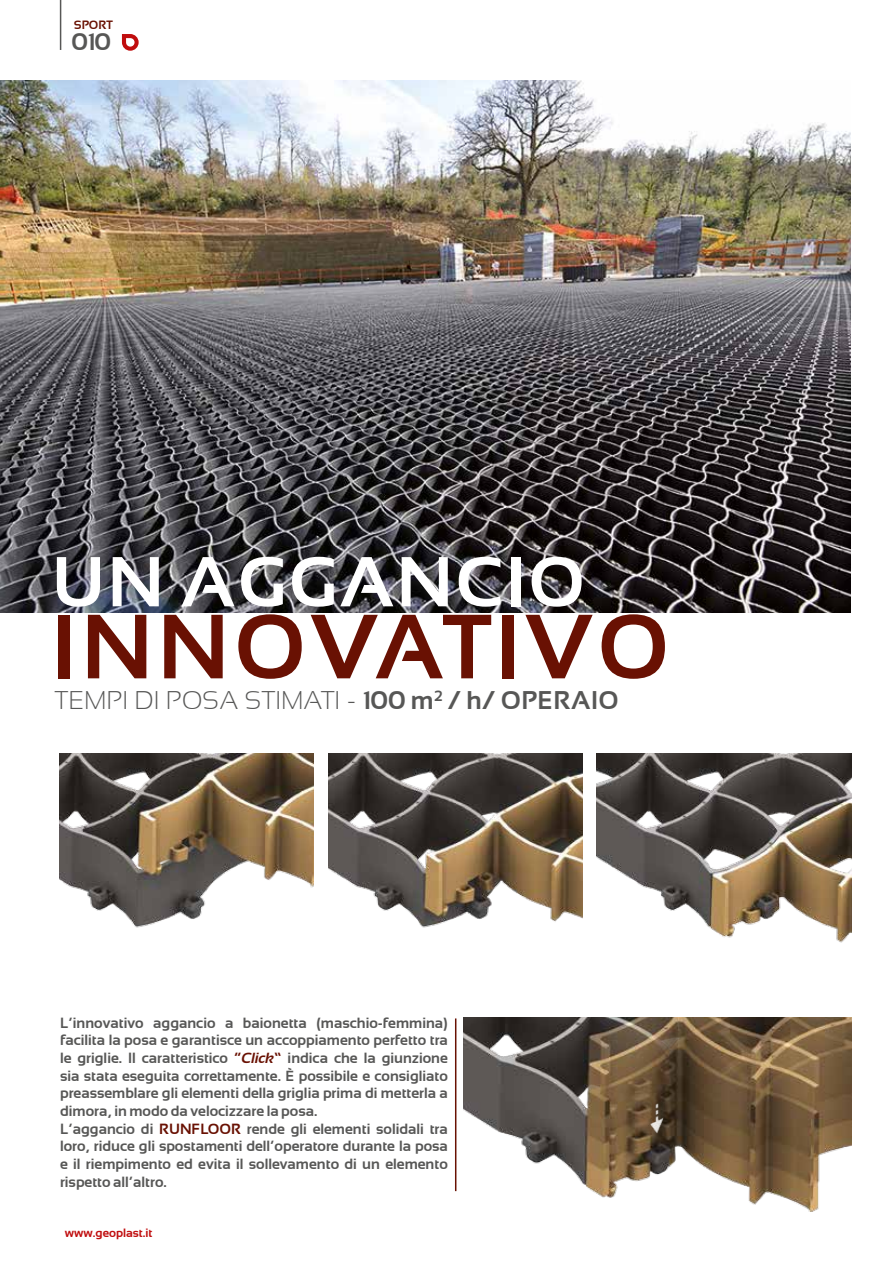
<style>
.page{position:relative;width:893px;height:1263px;background:#fff}
.page>*{position:absolute;margin:0;border:0;box-sizing:border-box;transform-origin:0 0}
.t1{font:700 91.05px "Sansation";letter-spacing:.05em;color:#691103}
.t2{font:700 70.5px "Sansation";letter-spacing:.03em;color:#fff}
.t3{font:300 25.5px "Sansation";letter-spacing:.02em;color:#575756}
.t4{font:700 24px "Sansation";color:#575756}
.t5{font:700 14.7px/17.7px "Sansation";color:#575756}
.t6{font:700 12px "Sansation";color:#c00d0e}
.t7{font:700 12px "Sansation";color:#691103}
.s1{font-weight:700}
.s2{color:#691103}
.s3{font-style:italic;color:#691103}
</style>
<div class="page">
<img style="left:0;top:81px;width:850px;height:531px">
<img style="left:59px;top:753px;width:255px;height:175px">
<img style="left:328px;top:753px;width:255px;height:175px">
<img style="left:597px;top:753px;width:254px;height:190px">
<hr style="left:455px;top:1018px;width:1px;height:173px;background:#691103">
<img style="left:464px;top:1017px;width:387px;height:194px">
<img style="left:648px;top:1103px;width:18px;height:31px">
<hr style="left:60px;top:0;width:1px;height:50px;background:#575756">
<svg style="left:122px;top:34px;width:17px;height:17px"></svg>
<p class="t7" style="left:74px;top:18px;width:40px">SPORT</p>
<h3 class="t4" style="left:72px;top:28px;width:41px">010</h3>
<h2 class="t2" style="left:52px;top:542px;width:535px">UN AGGANCIO</h2>
<h1 class="t1" style="left:52px;top:595px;width:619px">INNOVATIVO</h1>
<h3 class="t3" style="left:55px;top:686px;width:565px">TEMPI DI POSA STIMATI - <span class="s1">100 m</span><sup>2</sup> <span class="s1">/ h/ OPERAIO</span></h3>
<p class="t5" style="left:60px;top:1014px;width:389px">L’innovativo aggancio a baionetta (maschio-femmina) facilita la posa e garantisce un accoppiamento perfetto tra le griglie. Il caratteristico <span class="s2">“</span><span class="s3">Click</span><span class="s2">”</span> indica che la giunzione sia stata eseguita correttamente. È possibile e consigliato preassemblare gli elementi della griglia prima di metterla a dimora, in modo da velocizzare la posa.<br>L’aggancio di <span class="s2">RUNFLOOR</span> rende gli elementi solidali tra loro, riduce gli spostamenti dell’operatore durante la posa e il riempimento ed evita il sollevamento di un elemento rispetto all’altro.</p>
<p class="t6" style="left:65px;top:1226px;width:89px">www.geoplast.it</p>
</div>
